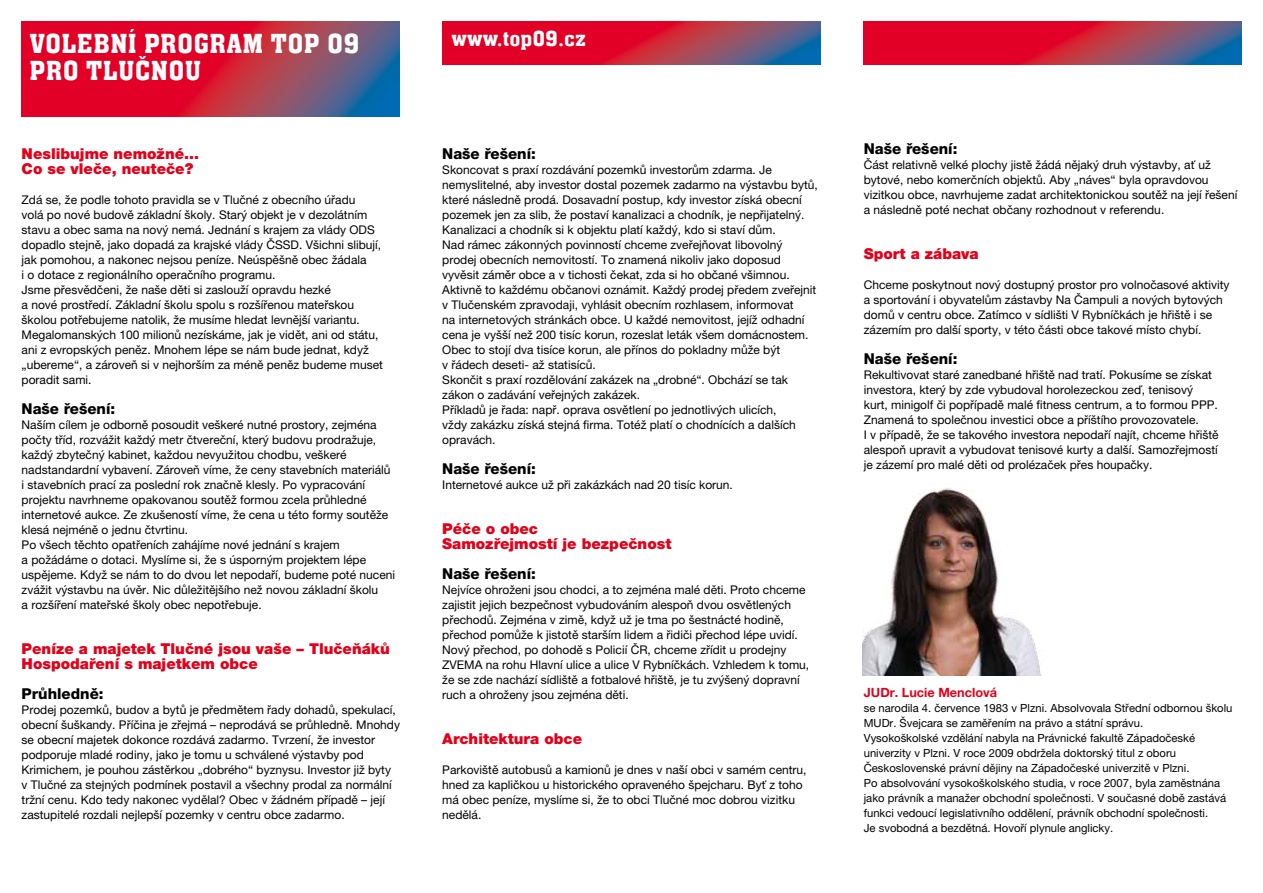
<style>
.page{position:relative;width:1263px;height:893px;background:#fff}
.page>*{position:absolute;margin:0;border:0;box-sizing:border-box;transform-origin:0 0}
.t1{font:500 28.5px/27px "Aachen Com";letter-spacing:.03em;color:#fff}
.t2{font:500 22.5px "Aachen Com";letter-spacing:.03em;color:#fff}
.t3{font:900 15px/15px "Helvetica Neue LT Pro";color:#e2001a}
.t4{font:800 15px "Helvetica Neue LT Pro";color:#000}
.t5{font:700 12.75px "Helvetica Neue LT Pro";color:#e2001a}
.t6{font:12px/15px "Helvetica Neue LT Pro";color:#000}
.t7{font:11.25px/15px "Helvetica Neue LT Pro";color:#000}
</style>
<div class="page">
<svg style="left:21px;top:21px;width:379px;height:96px;background:#b62546"></svg>
<svg style="left:863px;top:21px;width:378px;height:43px;background:#b72445"></svg>
<svg style="left:443px;top:21px;width:378px;height:43px;background:#b72445"></svg>
<img style="left:863px;top:488px;width:178px;height:187px">
<h1 class="t1" style="left:30px;top:30px;width:331px">VOLEBNÍ PROGRAM TOP 09<br>PRO Tlučnou</h1>
<h2 class="t2" style="left:452px;top:26px;width:136px">www.top09.cz</h2>
<p class="t3" style="left:22px;top:146px;width:179px">Neslibujme nemožné…<br>Co se vleče, neuteče?</p>
<p class="t6" style="left:22px;top:192px;width:363px">Zdá se, že podle tohoto pravidla se v Tlučné z obecního úřadu<br>volá po nové budově základní školy. Starý objekt je v dezolátním stavu a obec sama na nový nemá. Jednání s krajem za vlády ODS dopadlo stejně, jako dopadá za krajské vlády ČSSD. Všichni slibují, jak pomohou, a nakonec nejsou peníze. Neúspěšně obec žádala<br>i o dotace z regionálního operačního programu.<br>Jsme přesvědčeni, že naše děti si zaslouží opravdu hezké<br>a nové prostředí. Základní školu spolu s rozšířenou mateřskou školou potřebujeme natolik, že musíme hledat levnější variantu.<br>Megalomanských 100 milionů nezískáme, jak je vidět, ani od státu, ani z evropských peněz. Mnohem lépe se nám bude jednat, když „ubereme“, a zároveň si v nejhorším za méně peněz budeme muset poradit sami.</p>
<p class="t4" style="left:22px;top:399px;width:95px">Naše řešení:</p>
<p class="t6" style="left:22px;top:417px;width:375px">Naším cílem je odborně posoudit veškeré nutné prostory, zejména počty tříd, rozvážit každý metr čtvereční, který budovu prodražuje, každý zbytečný kabinet, každou nevyužitou chodbu, veškeré nadstandardní vybavení. Zároveň víme, že ceny stavebních materiálů i stavebních prací za poslední rok značně klesly. Po vypracování projektu navrhneme opakovanou soutěž formou zcela průhledné internetové aukce. Ze zkušeností víme, že cena u této formy soutěže klesá nejméně o jednu čtvrtinu.<br>Po všech těchto opatřeních zahájíme nové jednání s krajem<br>a požádáme o dotaci. Myslíme si, že s úsporným projektem lépe uspějeme. Když se nám to do dvou let nepodaří, budeme poté nuceni zvážit výstavbu na úvěr. Nic důležitějšího než novou základní školu<br>a rozšíření mateřské školy obec nepotřebuje.</p>
<p class="t3" style="left:22px;top:641px;width:370px">Peníze a majetek Tlučné jsou vaše – Tlučeňáků<br>Hospodaření s majetkem obce</p>
<p class="t4" style="left:22px;top:684px;width:83px">Průhledně:</p>
<p class="t6" style="left:22px;top:702px;width:380px">Prodej pozemků, budov a bytů je předmětem řady dohadů, spekulací, obecní šuškandy. Příčina je zřejmá – neprodává se průhledně. Mnohdy se obecní majetek dokonce rozdává zadarmo. Tvrzení, že investor podporuje mladé rodiny, jako je tomu u schválené výstavby pod Krimichem, je pouhou zástěrkou „dobrého“ byznysu. Investor již byty<br>v Tlučné za stejných podmínek postavil a všechny prodal za normální tržní cenu. Kdo tedy nakonec vydělal? Obec v žádném případě – její zastupitelé rozdali nejlepší pozemky v centru obce zadarmo.</p>
<p class="t4" style="left:442px;top:144px;width:95px">Naše řešení:</p>
<p class="t6" style="left:442px;top:162px;width:377px">Skoncovat s praxí rozdávání pozemků investorům zdarma. Je nemyslitelné, aby investor dostal pozemek zadarmo na výstavbu bytů, které následně prodá. Dosavadní postup, kdy investor získá obecní pozemek jen za slib, že postaví kanalizaci a chodník, je nepřijatelný.<br>Kanalizaci a chodník si k objektu platí každý, kdo si staví dům.<br>Nad rámec zákonných povinností chceme zveřejňovat libovolný prodej obecních nemovitostí. To znamená nikoliv jako doposud vyvěsit záměr obce a v tichosti čekat, zda si ho občané všimnou.<br>Aktivně to každému občanovi oznámit. Každý prodej předem zveřejnit v Tlučenském zpravodaji, vyhlásit obecním rozhlasem, informovat<br>na internetových stránkách obce. U každé nemovitost, jejíž odhadní cena je vyšší než 200 tisíc korun, rozeslat leták všem domácnostem.<br>Obec to stojí dva tisíce korun, ale přínos do pokladny může být<br>v řádech deseti- až statisíců.<br>Skončit s praxí rozdělování zakázek na „drobné“. Obchází se tak zákon o zadávání veřejných zakázek.<br>Příkladů je řada: např. oprava osvětlení po jednotlivých ulicích,<br>vždy zakázku získá stejná firma. Totéž platí o chodnících a dalších opravách.</p>
<p class="t4" style="left:442px;top:459px;width:95px">Naše řešení:</p>
<p class="t6" style="left:442px;top:477px;width:292px">Internetové aukce už při zakázkách nad 20 tisíc korun.</p>
<p class="t3" style="left:442px;top:521px;width:231px">Péče o obec<br>Samozřejmostí je bezpečnost</p>
<p class="t4" style="left:442px;top:564px;width:95px">Naše řešení:</p>
<p class="t6" style="left:442px;top:582px;width:368px">Nejvíce ohroženi jsou chodci, a to zejména malé děti. Proto chceme zajistit jejich bezpečnost vybudováním alespoň dvou osvětlených přechodů. Zejména v zimě, když už je tma po šestnácté hodině, přechod pomůže k jistotě starším lidem a řidiči přechod lépe uvidí.<br>Nový přechod, po dohodě s Policií ČR, chceme zřídit u prodejny ZVEMA na rohu Hlavní ulice a ulice V Rybníčkách. Vzhledem k tomu, že se zde nachází sídliště a fotbalové hřiště, je tu zvýšený dopravní ruch a ohroženy jsou zejména děti.</p>
<p class="t3" style="left:442px;top:731px;width:141px">Architektura obce</p>
<p class="t6" style="left:442px;top:762px;width:366px">Parkoviště autobusů a kamionů je dnes v naší obci v samém centru, hned za kapličkou u historického opraveného špejcharu. Byť z toho má obec peníze, myslíme si, že to obci Tlučné moc dobrou vizitku nedělá.</p>
<p class="t4" style="left:864px;top:140px;width:95px">Naše řešení:</p>
<p class="t6" style="left:864px;top:157px;width:375px">Část relativně velké plochy jistě žádá nějaký druh výstavby, ať už bytové, nebo komerčních objektů. Aby „náves“ byla opravdovou vizitkou obce, navrhujeme zadat architektonickou soutěž na její řešení a následně poté nechat občany rozhodnout v referendu.</p>
<p class="t3" style="left:864px;top:246px;width:117px">Sport a zábava</p>
<p class="t6" style="left:864px;top:277px;width:367px">Chceme poskytnout nový dostupný prostor pro volnočasové aktivity a sportování i obyvatelům zástavby Na Čampuli a nových bytových domů v centru obce. Zatímco v sídlišti V Rybníčkách je hřiště i se zázemím pro další sporty, v této části obce takové místo chybí.</p>
<p class="t4" style="left:864px;top:350px;width:95px">Naše řešení:</p>
<p class="t6" style="left:864px;top:367px;width:356px">Rekultivovat staré zanedbané hřiště nad tratí. Pokusíme se získat investora, který by zde vybudoval horolezeckou zeď, tenisový kurt, minigolf či popřípadě malé fitness centrum, a to formou PPP.<br>Znamená to společnou investici obce a příštího provozovatele.<br>I v případě, že se takového investora nepodaří najít, chceme hřiště alespoň upravit a vybudovat tenisové kurty a další. Samozřejmostí je zázemí pro malé děti od prolézaček přes houpačky.</p>
<p class="t5" style="left:864px;top:685px;width:135px">JUDr. Lucie Menclová</p>
<p class="t7" style="left:864px;top:701px;width:370px">se narodila 4. července 1983 v Plzni. Absolvovala Střední odbornou školu MUDr. Švejcara se zaměřením na právo a státní správu.<br>Vysokoškolské vzdělání nabyla na Právnické fakultě Západočeské univerzity v Plzni. V roce 2009 obdržela doktorský titul z oboru Československé právní dějiny na Západočeské univerzitě v Plzni.<br>Po absolvování vysokoškolského studia, v roce 2007, byla zaměstnána jako právník a manažer obchodní společnosti. V současné době zastává funkci vedoucí legislativního oddělení, právník obchodní společnosti.<br>Je svobodná a bezdětná. Hovoří plynule anglicky.</p>
</div>
